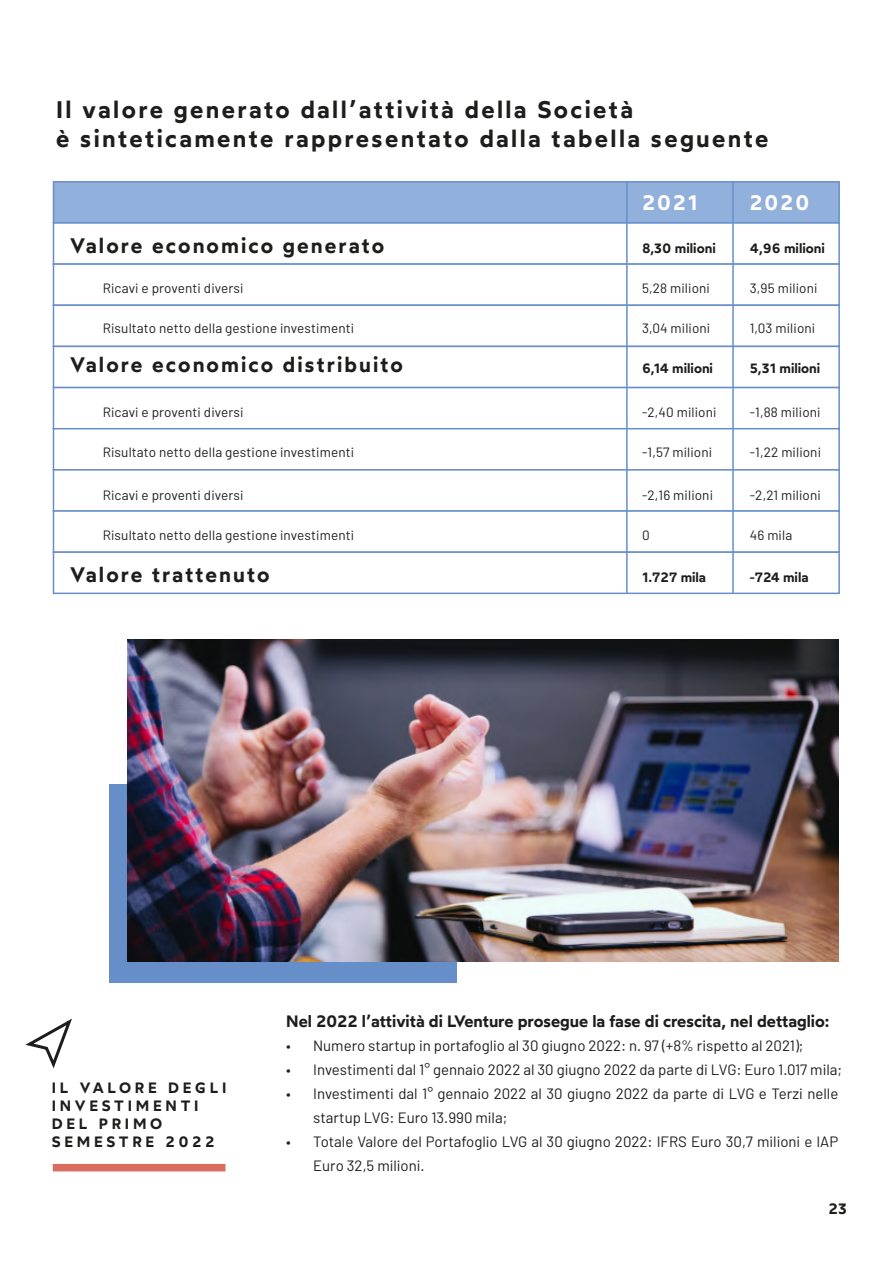
<style>
.page{position:relative;width:893px;height:1263px;background:#fff}
.page>*{position:absolute;margin:0;border:0;box-sizing:border-box;transform-origin:0 0}
.t1{font:600 24px/28.8px "Wotfard";letter-spacing:.1em;color:#1d1d1b}
.t2{font:600 21px "Wotfard";letter-spacing:.1em;color:#1d1d1b}
.t3{font:600 21px "Wotfard";letter-spacing:.08em;color:#fff}
.t4{font:600 16.5px "Wotfard";color:#1d1d1b}
.t5{font:15px/24px "Barlow";color:#1d1d1b}
.t6{font:600 15px/18px "Wotfard";letter-spacing:.25em;color:#1d1d1b}
.t7{font:13.5px "Barlow";letter-spacing:.01em;color:#1d1d1b}
.t8{font:600 13.5px "Wotfard";color:#1d1d1b}
</style>
<div class="page">
<div style="left:109px;top:784px;width:347px;height:199px;background:#668fca"></div>
<div style="left:53px;top:181px;width:787px;height:43px;background:#92b0dc;border:2px solid #668fca"></div>
<div style="left:53px;top:222px;width:787px;height:43px;background:#fff;border:2px solid #668fca"></div>
<div style="left:53px;top:263px;width:787px;height:43px;background:#fff;border:2px solid #668fca"></div>
<div style="left:53px;top:304px;width:787px;height:43px;background:#fff;border:2px solid #668fca"></div>
<div style="left:53px;top:346px;width:787px;height:42px;background:#fff;border:2px solid #668fca"></div>
<div style="left:53px;top:387px;width:787px;height:42px;background:#fff;border:2px solid #668fca"></div>
<div style="left:53px;top:428px;width:787px;height:43px;background:#fff;border:2px solid #668fca"></div>
<div style="left:53px;top:469px;width:787px;height:43px;background:#fff;border:2px solid #668fca"></div>
<div style="left:53px;top:510px;width:787px;height:43px;background:#fff;border:2px solid #668fca"></div>
<div style="left:53px;top:551px;width:787px;height:43px;background:#fff;border:2px solid #668fca"></div>
<hr style="left:626px;top:182px;width:2px;height:411px;background:#668fca">
<hr style="left:732px;top:182px;width:2px;height:411px;background:#668fca">
<svg style="left:25px;top:1018px;width:47px;height:51px"></svg>
<img style="left:128px;top:640px;width:710px;height:321px">
<div style="left:53px;top:1164px;width:172px;height:7px;background:#da6d5f"></div>
<h1 class="t1" style="left:56px;top:95px;width:714px">Il valore generato dall’attività della Società<br>è sinteticamente rappresentato dalla tabella seguente</h1>
<h2 class="t2" style="left:70px;top:232px;width:316px">Valore economico generato</h2>
<p class="t7" style="left:103px;top:279px;width:142px">Ricavi e proventi diversi</p>
<p class="t7" style="left:103px;top:320px;width:253px">Risultato netto della gestione investimenti</p>
<h2 class="t2" style="left:70px;top:351px;width:334px">Valore economico distribuito</h2>
<p class="t7" style="left:103px;top:403px;width:142px">Ricavi e proventi diversi</p>
<p class="t7" style="left:103px;top:443px;width:253px">Risultato netto della gestione investimenti</p>
<p class="t7" style="left:103px;top:486px;width:142px">Ricavi e proventi diversi</p>
<p class="t7" style="left:103px;top:527px;width:253px">Risultato netto della gestione investimenti</p>
<h2 class="t2" style="left:70px;top:561px;width:201px">Valore trattenuto</h2>
<h2 class="t3" style="left:642px;top:189px;width:57px">2021</h2>
<h2 class="t3" style="left:749px;top:189px;width:62px">2020</h2>
<p class="t8" style="left:642px;top:240px;width:75px">8,30 milioni</p>
<p class="t7" style="left:642px;top:279px;width:69px">5,28 milioni</p>
<p class="t7" style="left:642px;top:320px;width:70px">3,04 milioni</p>
<p class="t8" style="left:642px;top:359px;width:72px">6,14 milioni</p>
<p class="t8" style="left:750px;top:240px;width:77px">4,96 milioni</p>
<p class="t7" style="left:750px;top:279px;width:69px">3,95 milioni</p>
<p class="t7" style="left:750px;top:320px;width:67px">1,03 milioni</p>
<p class="t8" style="left:750px;top:359px;width:72px">5,31 milioni</p>
<p class="t7" style="left:642px;top:403px;width:76px">-2,40 milioni</p>
<p class="t7" style="left:642px;top:443px;width:72px">-1,57 milioni</p>
<p class="t7" style="left:642px;top:486px;width:72px">-2,16 milioni</p>
<p class="t7" style="left:642px;top:527px;width:9px">0</p>
<p class="t8" style="left:642px;top:569px;width:65px">1.727 mila</p>
<p class="t7" style="left:750px;top:403px;width:72px">-1,88 milioni</p>
<p class="t7" style="left:750px;top:443px;width:73px">-1,22 milioni</p>
<p class="t7" style="left:750px;top:486px;width:72px">-2,21 milioni</p>
<p class="t7" style="left:750px;top:527px;width:44px">46 mila</p>
<p class="t8" style="left:750px;top:569px;width:60px">-724 mila</p>
<p class="t6" style="left:52px;top:1078px;width:176px">IL VALORE DEGLI<br>INVESTIMENTI<br>DEL PRIMO<br>SEMESTRE 2022</p>
<p class="t4" style="left:286px;top:1010px;width:545px">Nel 2022 l’attività di LVenture prosegue la fase di crescita, nel dettaglio:</p>
<p class="t5" style="left:286px;top:1033px;width:519px">• Numero startup in portafoglio al 30 giugno 2022: n. 97 (+8% rispetto al 2021);</p>
<p class="t5" style="left:286px;top:1057px;width:557px">• Investimenti dal 1° gennaio 2022 al 30 giugno 2022 da parte di LVG: Euro 1.017 mila;</p>
<p class="t5" style="left:313px;top:1081px;width:527px;text-indent:-27px">• Investimenti dal 1° gennaio 2022 al 30 giugno 2022 da parte di LVG e Terzi nelle startup LVG: Euro 13.990 mila;</p>
<p class="t5" style="left:313px;top:1129px;width:527px;text-indent:-27px">• Totale Valore del Portafoglio LVG al 30 giugno 2022: IFRS Euro 30,7 milioni e IAP<br>Euro 32,5 milioni.</p>
<p class="t6" style="left:828px;top:1199px;width:20px">23</p>
</div>
